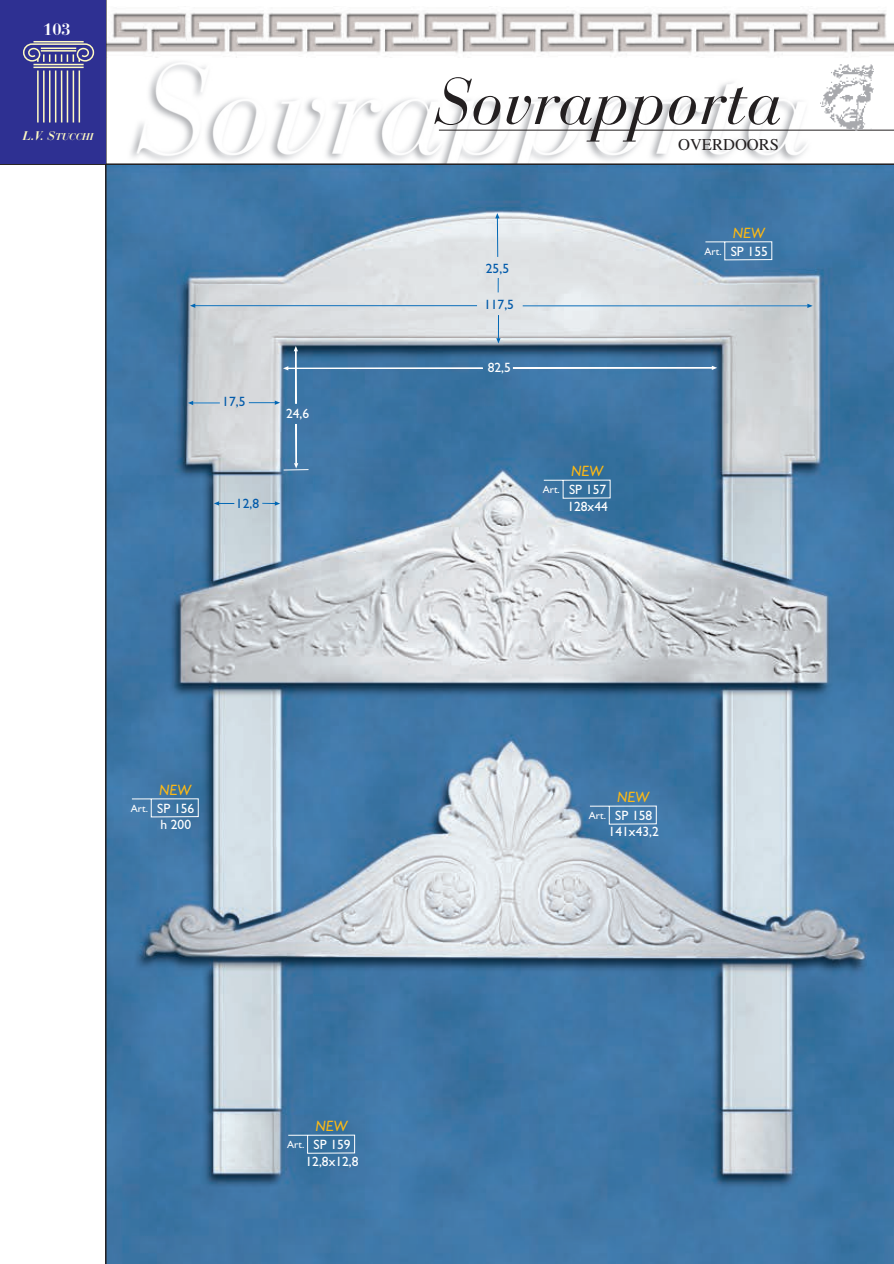
<style>
.page{position:relative;width:894px;height:1264px;background:#fff}
.page>*{position:absolute;margin:0;border:0;box-sizing:border-box;transform-origin:0 0}
.t1{font:italic 65.1px "Bauer Bodoni";color:#231f20}
.t2{font:16.5px "Times";color:#231f20}
.t3{font:700 16.5px "Bauer Bodoni";color:#fff}
.t4{font:italic 15px "Gill Sans";color:#fcb914}
.t5{font:13.5px/16.5px "Gill Sans";color:#fff;text-align:right}
.t6{font:13.5px "Gill Sans";color:#015aaa}
.t7{font:italic 700 9.75px "Bauer Bodoni";color:#fffac2}
.s1{font-size:12.45px}
.s2{font-size:10.5px}
</style>
<div class="page">
<img style="left:106px;top:59px;width:714px;height:104px">
<img style="left:106px;top:6px;width:787px;height:53px">
<img style="left:106px;top:165px;width:787px;height:1099px">
<hr style="left:195px;top:305px;width:282px;height:1px;background:#0166b3">
<svg style="left:190px;top:304px;width:5px;height:4px"></svg>
<hr style="left:522px;top:306px;width:285px;height:1px;background:#0166b3">
<svg style="left:807px;top:304px;width:5px;height:4px"></svg>
<svg style="left:188px;top:401px;width:32px;height:4px"></svg>
<svg style="left:249px;top:401px;width:31px;height:4px"></svg>
<hr style="left:497px;top:218px;width:1px;height:39px;background:#0166b3">
<svg style="left:495px;top:213px;width:4px;height:5px"></svg>
<svg style="left:496px;top:315px;width:4px;height:28px"></svg>
<svg style="left:497px;top:278px;width:1px;height:14px"></svg>
<hr style="left:295px;top:351px;width:1px;height:53px;background:#fff">
<svg style="left:293px;top:346px;width:5px;height:5px"></svg>
<svg style="left:283px;top:423px;width:26px;height:47px"></svg>
<hr style="left:512px;top:368px;width:200px;height:1px;background:#fff">
<svg style="left:711px;top:366px;width:6px;height:4px"></svg>
<hr style="left:288px;top:368px;width:194px;height:1px;background:#fff">
<svg style="left:283px;top:366px;width:5px;height:4px"></svg>
<hr style="left:439px;top:130px;width:454px;height:1px;background:#231f20">
<hr style="left:0;top:163px;width:893px;height:2px;background:#231f20">
<hr style="left:105px;top:0;width:1px;height:1264px;background:#231f20">
<div style="left:0;top:0;width:106px;height:164px;background:#2e3092"></div>
<img style="left:820px;top:64px;width:54px;height:66px">
<hr style="left:49px;top:71px;width:1px;height:51px;background:#fffac2">
<hr style="left:55px;top:71px;width:1px;height:51px;background:#fffac2">
<hr style="left:61px;top:71px;width:1px;height:51px;background:#fffac2">
<hr style="left:43px;top:71px;width:2px;height:51px;background:#fffac2">
<hr style="left:37px;top:71px;width:2px;height:51px;background:#fffac2">
<hr style="left:67px;top:71px;width:1px;height:51px;background:#fffac2">
<hr style="left:73px;top:71px;width:1px;height:51px;background:#fffac2">
<hr style="left:79px;top:71px;width:1px;height:51px;background:#fffac2">
<hr style="left:33px;top:64px;width:51px;height:1px;background:#fffac2">
<hr style="left:33px;top:67px;width:51px;height:1px;background:#fffac2">
<svg style="left:23px;top:43px;width:72px;height:19px"></svg>
<hr style="left:33px;top:41px;width:51px;height:1px;background:#fffac2">
<svg style="left:704px;top:241px;width:68px;height:20px"></svg>
<svg style="left:214px;top:501px;width:20px;height:5px"></svg>
<svg style="left:262px;top:501px;width:18px;height:5px"></svg>
<svg style="left:131px;top:798px;width:68px;height:20px"></svg>
<svg style="left:543px;top:479px;width:67px;height:20px"></svg>
<svg style="left:589px;top:805px;width:67px;height:20px"></svg>
<svg style="left:287px;top:1134px;width:68px;height:20px"></svg>
<p class="t3" style="left:43px;top:19px;width:29px">103</p>
<p class="t7" style="left:23px;top:130px;width:72px"><span class="s1">L.V. S</span>TUCCHI</p>
<p class="t6" style="left:222px;top:394px;width:25px">17,5</p>
<p class="t5" style="left:286px;top:405px;width:25px">24,6</p>
<p class="t6" style="left:236px;top:495px;width:25px">12,8</p>
<p class="t4" style="left:159px;top:781px;width:33px">NEW</p>
<p class="t5" style="left:131px;top:800px;width:65px"><span class="s2">Art.</span> SP 156 h 200</p>
<h1 class="t1" style="left:435px;top:62px;width:349px">Sovrapporta</h1>
<p class="t2" style="left:678px;top:136px;width:102px">OVERDOORS</p>
<p class="t4" style="left:732px;top:224px;width:33px">NEW</p>
<p class="t6" style="left:485px;top:261px;width:25px">25,5</p>
<p class="t6" style="left:484px;top:297px;width:31px">117,5</p>
<p class="t5" style="left:487px;top:359px;width:25px">82,5</p>
<p class="t4" style="left:571px;top:462px;width:33px">NEW</p>
<p class="t5" style="left:542px;top:481px;width:67px"><span class="s2">Art.</span> SP 157<br>128x44</p>
<p class="t5" style="left:704px;top:243px;width:65px"><span class="s2">Art.</span> SP 155</p>
<p class="t4" style="left:617px;top:788px;width:33px">NEW</p>
<p class="t5" style="left:608px;top:807px;width:52px;text-align:left;text-indent:-20px"><span class="s2">Art.</span> SP 158<br>141x43,2</p>
<p class="t4" style="left:315px;top:1117px;width:33px">NEW</p>
<p class="t5" style="left:305px;top:1136px;width:55px;text-align:left;text-indent:-18px"><span class="s2">Art.</span> SP 159<br>12,8x12,8</p>
</div>
